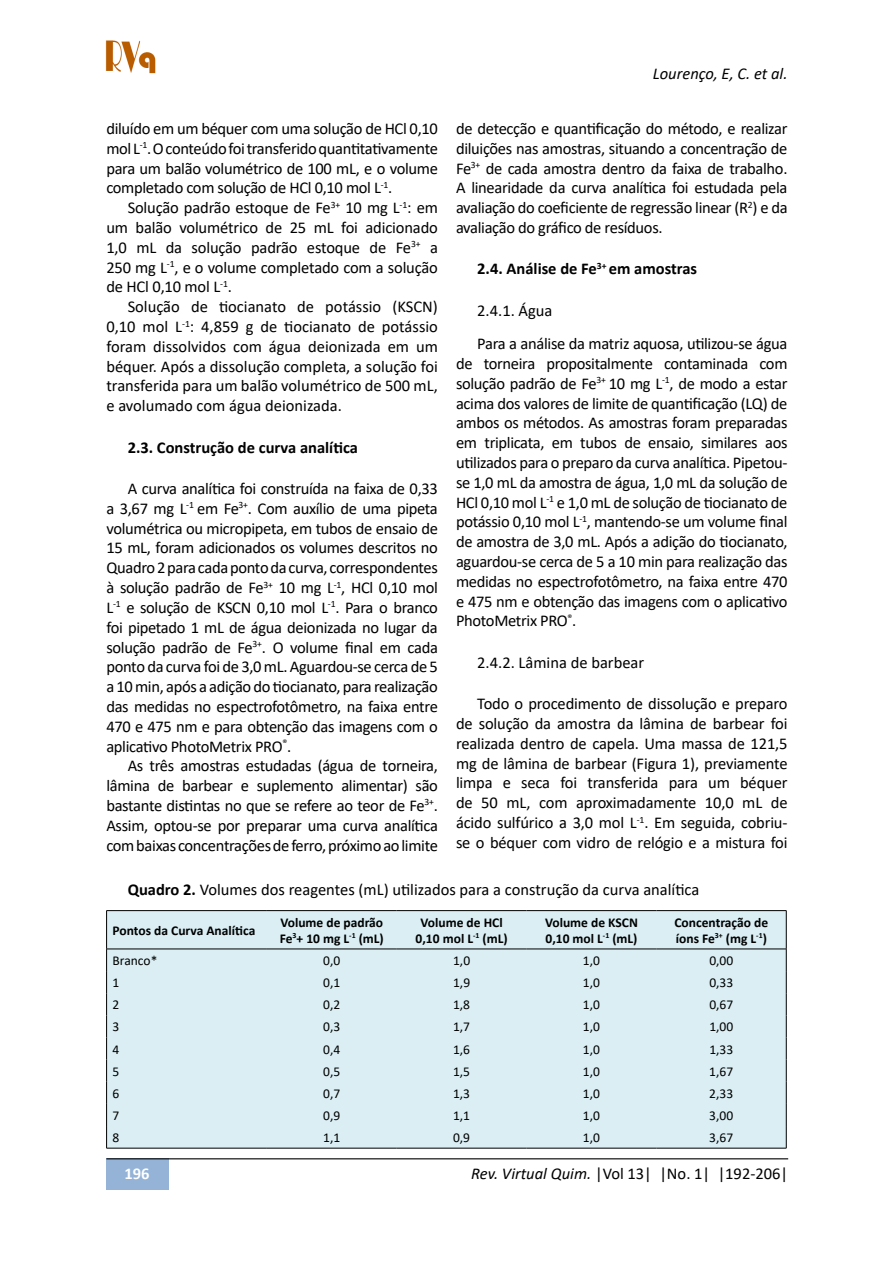
<style>
.page{position:relative;width:894px;height:1263px;background:#fff}
.page>*{position:absolute;margin:0;border:0;box-sizing:border-box;transform-origin:0 0}
.t1{font:16.5px/19.8px "Calibri";letter-spacing:-.02em;color:#000;text-align:justify}
.t2{font:16.5px "Calibri";color:#000}
.t3{font:700 16.5px "Calibri";color:#000}
.t4{font:italic 16.5px "Calibri";color:#000}
.t5{font:700 16.5px "Calibri";color:#fff}
.t6{font:13.5px "Calibri";color:#000}
.t7{font:700 13.5px/16.2px "Calibri";color:#000}
.s1{font-weight:700}
.s2{font-style:italic}
</style>
<div class="page">
<div style="left:107px;top:1158px;width:62px;height:32px;background:#95b3d7"></div>
<hr style="left:106px;top:1158px;width:681px;height:1px;background:#000">
<img style="left:105px;top:40px;width:51px;height:34px">
<div style="left:107px;top:911px;width:678px;height:236px;background:#daeef3"></div>
<hr style="left:106px;top:948px;width:161px;height:1px;background:#000">
<hr style="left:267px;top:948px;width:129px;height:1px;background:#000">
<hr style="left:396px;top:948px;width:130px;height:1px;background:#000">
<hr style="left:526px;top:948px;width:130px;height:1px;background:#000">
<hr style="left:656px;top:948px;width:130px;height:1px;background:#000">
<hr style="left:106px;top:910px;width:161px;height:1px;background:#000">
<hr style="left:106px;top:910px;width:1px;height:38px;background:#000">
<hr style="left:267px;top:910px;width:129px;height:1px;background:#000">
<hr style="left:396px;top:910px;width:130px;height:1px;background:#000">
<hr style="left:526px;top:910px;width:130px;height:1px;background:#000">
<hr style="left:656px;top:910px;width:130px;height:1px;background:#000">
<hr style="left:785px;top:910px;width:1px;height:38px;background:#000">
<svg style="left:106px;top:949px;width:1px;height:198px"></svg>
<svg style="left:785px;top:949px;width:1px;height:198px"></svg>
<hr style="left:106px;top:1147px;width:161px;height:1px;background:#000">
<hr style="left:267px;top:1147px;width:129px;height:1px;background:#000">
<hr style="left:396px;top:1147px;width:130px;height:1px;background:#000">
<hr style="left:526px;top:1147px;width:130px;height:1px;background:#000">
<hr style="left:656px;top:1147px;width:130px;height:1px;background:#000">
<p class="t4" style="left:652px;top:62px;width:136px">Lourenço, E, C. et al.</p>
<p class="t1" style="left:106px;top:118px;width:333px">diluído em um béquer com uma solução de HCl 0,10 mol L<sup>-1</sup>. O conteúdo foi transferido quantitativamente para um balão volumétrico de 100 mL, e o volume completado com solução de HCl 0,10 mol L<sup>-1</sup>.</p>
<p class="t1" style="left:106px;top:197px;width:333px;text-indent:21px">Solução padrão estoque de Fe<sup>3+</sup> 10 mg L<sup>-1</sup>: em um balão volumétrico de 25 mL foi adicionado 1,0 mL da solução padrão estoque de Fe<sup>3+</sup> a 250 mg L<sup>-1</sup>, e o volume completado com a solução de HCl 0,10 mol L<sup>-1</sup>.</p>
<p class="t1" style="left:106px;top:296px;width:333px;text-indent:21px">Solução de tiocianato de potássio (KSCN)<br>0,10 mol L<sup>-1</sup>: 4,859 g de tiocianato de potássio foram dissolvidos com água deionizada em um béquer. Após a dissolução completa, a solução foi transferida para um balão volumétrico de 500 mL, e avolumado com água deionizada.</p>
<p class="t3" style="left:128px;top:435px;width:232px">2.3. Construção de curva analítica</p>
<p class="t1" style="left:106px;top:478px;width:333px;text-indent:21px">A curva analítica foi construída na faixa de 0,33 a 3,67 mg L<sup>-1</sup> em Fe<sup>3+</sup>. Com auxílio de uma pipeta volumétrica ou micropipeta, em tubos de ensaio de 15 mL, foram adicionados os volumes descritos no Quadro 2 para cada ponto da curva, correspondentes à solução padrão de Fe<sup>3+</sup> 10 mg L<sup>-1</sup>, HCl 0,10 mol L<sup>-1</sup> e solução de KSCN 0,10 mol L<sup>-1</sup>. Para o branco foi pipetado 1 mL de água deionizada no lugar da solução padrão de Fe<sup>3+</sup>. O volume final em cada ponto da curva foi de 3,0 mL. Aguardou-se cerca de 5 a 10 min, após a adição do tiocianato, para realização das medidas no espectrofotômetro, na faixa entre 470 e 475 nm e para obtenção das imagens com o aplicativo PhotoMetrix PRO<sup>®</sup>.</p>
<p class="t1" style="left:106px;top:755px;width:333px;text-indent:21px">As três amostras estudadas (água de torneira, lâmina de barbear e suplemento alimentar) são bastante distintas no que se refere ao teor de Fe<sup>3+</sup>.<br>Assim, optou-se por preparar uma curva analítica com baixas concentrações de ferro, próximo ao limite</p>
<p class="t1" style="left:456px;top:118px;width:333px">de detecção e quantificação do método, e realizar diluições nas amostras, situando a concentração de Fe<sup>3+</sup> de cada amostra dentro da faixa de trabalho.<br>A linearidade da curva analítica foi estudada pela avaliação do coeficiente de regressão linear (R<sup>2</sup>) e da avaliação do gráfico de resíduos.</p>
<p class="t3" style="left:477px;top:257px;width:221px">2.4. Análise de Fe<sup>3+</sup> em amostras</p>
<p class="t1" style="left:477px;top:293px;width:311px;line-height:33.3px">2.4.1. Água<br>Para a análise da matriz aquosa, utilizou-se água</p>
<p class="t1" style="left:456px;top:353px;width:333px">de torneira propositalmente contaminada com solução padrão de Fe<sup>3+</sup> 10 mg L<sup>-1</sup>, de modo a estar acima dos valores de limite de quantificação (LQ) de ambos os métodos. As amostras foram preparadas em triplicata, em tubos de ensaio, similares aos utilizados para o preparo da curva analítica. Pipetou&shy;se 1,0 mL da amostra de água, 1,0 mL da solução de HCl 0,10 mol L<sup>-1</sup> e 1,0 mL de solução de tiocianato de potássio 0,10 mol L<sup>-1</sup>, mantendo-se um volume final de amostra de 3,0 mL. Após a adição do tiocianato, aguardou-se cerca de 5 a 10 min para realização das medidas no espectrofotômetro, na faixa entre 470 e 475 nm e obtenção das imagens com o aplicativo PhotoMetrix PRO<sup>®</sup>.</p>
<p class="t2" style="left:477px;top:651px;width:168px">2.4.2. Lâmina de barbear</p>
<p class="t1" style="left:456px;top:693px;width:333px;text-indent:21px">Todo o procedimento de dissolução e preparo de solução da amostra da lâmina de barbear foi realizada dentro de capela. Uma massa de 121,5 mg de lâmina de barbear (Figura 1), previamente limpa e seca foi transferida para um béquer de 50 mL, com aproximadamente 10,0 mL de ácido sulfúrico a 3,0 mol L<sup>-1</sup>. Em seguida, cobriu&shy;se o béquer com vidro de relógio e a mistura foi</p>
<p class="t2" style="left:128px;top:878px;width:573px"><span class="s1">Quadro 2.</span> Volumes dos reagentes (mL) utilizados para a construção da curva analítica</p>
<p class="t7" style="left:112px;top:922px;width:144px">Pontos da Curva Analítica</p>
<p class="t7" style="left:280px;top:914px;width:105px">Volume de padrão<br>Fe<sup>3</sup>+ 10 mg L<sup>-1</sup> (mL)</p>
<p class="t7" style="left:415px;top:914px;width:93px;text-align:center">Volume de HCl<br>0,10 mol L<sup>-1</sup> (mL)</p>
<p class="t7" style="left:545px;top:914px;width:94px">Volume de KSCN<br>0,10 mol L<sup>-1</sup> (mL)</p>
<p class="t7" style="left:674px;top:914px;width:95px">Concentração de íons Fe<sup>3+</sup> (mg L<sup>-1</sup>)</p>
<p class="t6" style="left:112px;top:951px;width:46px">Branco*</p>
<p class="t6" style="left:323px;top:951px;width:19px">0,0</p>
<p class="t6" style="left:453px;top:951px;width:19px">1,0</p>
<p class="t6" style="left:582px;top:951px;width:19px">1,0</p>
<p class="t6" style="left:709px;top:951px;width:25px">0,00</p>
<p class="t6" style="left:112px;top:973px;width:8px">1</p>
<p class="t6" style="left:323px;top:973px;width:19px">0,1</p>
<p class="t6" style="left:453px;top:973px;width:19px">1,9</p>
<p class="t6" style="left:582px;top:973px;width:19px">1,0</p>
<p class="t6" style="left:709px;top:973px;width:25px">0,33</p>
<p class="t6" style="left:112px;top:995px;width:8px">2</p>
<p class="t6" style="left:323px;top:995px;width:19px">0,2</p>
<p class="t6" style="left:453px;top:995px;width:19px">1,8</p>
<p class="t6" style="left:582px;top:995px;width:19px">1,0</p>
<p class="t6" style="left:709px;top:995px;width:25px">0,67</p>
<p class="t6" style="left:112px;top:1017px;width:8px">3</p>
<p class="t6" style="left:323px;top:1017px;width:19px">0,3</p>
<p class="t6" style="left:453px;top:1017px;width:19px">1,7</p>
<p class="t6" style="left:582px;top:1017px;width:19px">1,0</p>
<p class="t6" style="left:709px;top:1017px;width:25px">1,00</p>
<p class="t6" style="left:112px;top:1039px;width:8px">4</p>
<p class="t6" style="left:323px;top:1039px;width:19px">0,4</p>
<p class="t6" style="left:453px;top:1039px;width:19px">1,6</p>
<p class="t6" style="left:582px;top:1039px;width:19px">1,0</p>
<p class="t6" style="left:709px;top:1039px;width:25px">1,33</p>
<p class="t6" style="left:112px;top:1062px;width:8px">5</p>
<p class="t6" style="left:323px;top:1062px;width:19px">0,5</p>
<p class="t6" style="left:453px;top:1062px;width:19px">1,5</p>
<p class="t6" style="left:582px;top:1062px;width:19px">1,0</p>
<p class="t6" style="left:709px;top:1062px;width:25px">1,67</p>
<p class="t6" style="left:112px;top:1084px;width:8px">6</p>
<p class="t6" style="left:323px;top:1084px;width:19px">0,7</p>
<p class="t6" style="left:453px;top:1084px;width:19px">1,3</p>
<p class="t6" style="left:582px;top:1084px;width:19px">1,0</p>
<p class="t6" style="left:709px;top:1084px;width:25px">2,33</p>
<p class="t6" style="left:112px;top:1106px;width:8px">7</p>
<p class="t6" style="left:323px;top:1106px;width:19px">0,9</p>
<p class="t6" style="left:453px;top:1106px;width:19px">1,1</p>
<p class="t6" style="left:582px;top:1106px;width:19px">1,0</p>
<p class="t6" style="left:709px;top:1106px;width:25px">3,00</p>
<p class="t6" style="left:112px;top:1128px;width:8px">8</p>
<p class="t6" style="left:323px;top:1128px;width:19px">1,1</p>
<p class="t6" style="left:453px;top:1128px;width:19px">0,9</p>
<p class="t6" style="left:582px;top:1128px;width:19px">1,0</p>
<p class="t6" style="left:709px;top:1128px;width:25px">3,67</p>
<p class="t5" style="left:124px;top:1162px;width:27px">196</p>
<p class="t2" style="left:471px;top:1162px;width:318px"><span class="s2">Rev. Virtual Quim.</span> |Vol 13| |No. 1| |192-206|</p>
</div>
